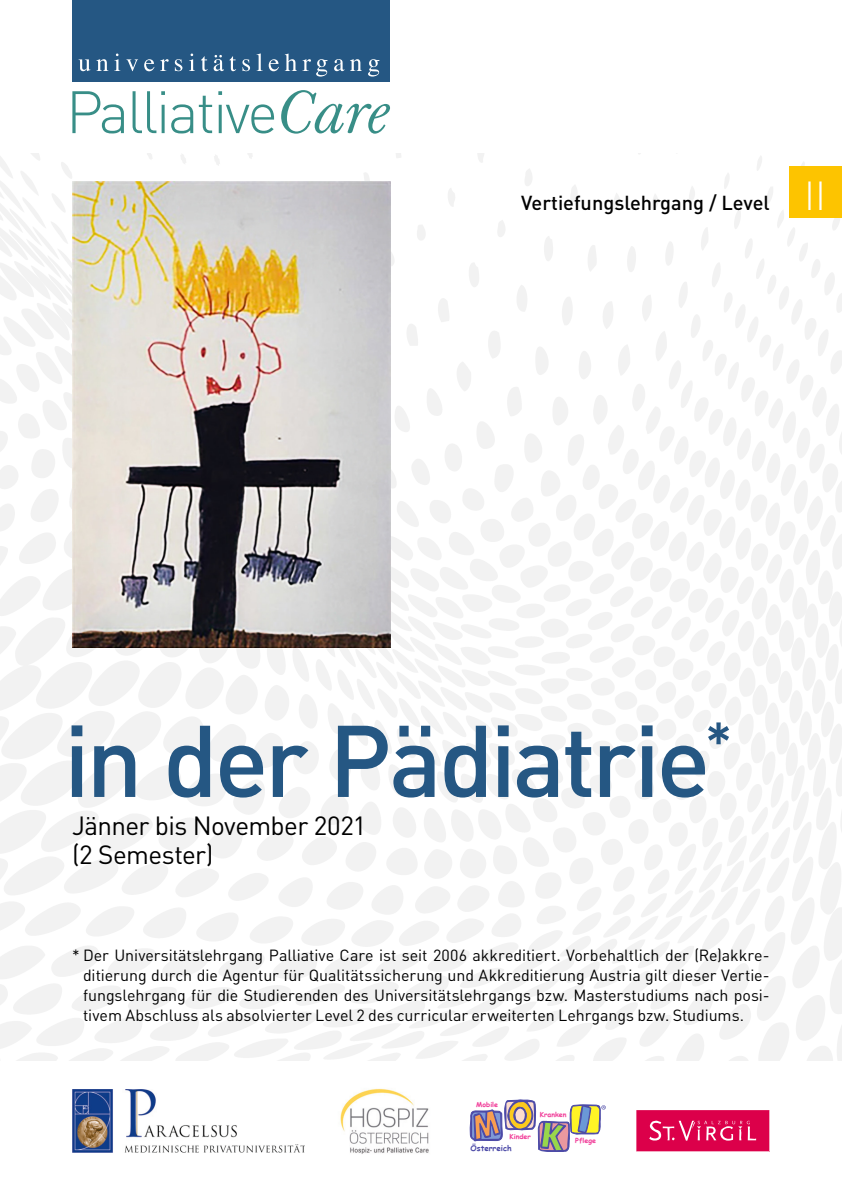
<style>
.page{position:relative;width:842px;height:1191px;background:#fff}
.page>*{position:absolute;margin:0;border:0;box-sizing:border-box;transform-origin:0 0}
.t1{font:500 100px "DIN";letter-spacing:-.04em;color:#255783}
.t2{font:26px/28.8px "DIN";letter-spacing:-.025em;color:#000}
.t3{font:500 20px "DIN";color:#000}
.t4{font:16px/20px "DIN";letter-spacing:-.005em;color:#000;text-align:justify}
.t5{font:700 7.8px "Comic Sans MS";color:#4c4aa7}
.t6{font:700 6.8px "Comic Sans MS";color:#f13f9a}
.s1{font-weight:300;font-size:40px;color:#fff}
</style>
<div class="page">
<img style="left:0;top:153px;width:842px;height:907px">
<img style="left:72px;top:1090px;width:233px;height:62px">
<img style="left:340px;top:1088px;width:89px;height:66px">
<svg style="left:636px;top:1110px;width:134px;height:41px;background:#df175a"></svg>
<div style="left:72px;top:0;width:318px;height:81px;background:#255783"></div>
<svg style="left:72px;top:91px;width:52px;height:42px"></svg>
<svg style="left:133px;top:91px;width:32px;height:42px"></svg>
<hr style="left:162px;top:105px;width:3px;height:28px;background:#388e87">
<svg style="left:171px;top:104px;width:22px;height:29px"></svg>
<svg style="left:199px;top:96px;width:13px;height:37px"></svg>
<svg style="left:218px;top:91px;width:4px;height:4px"></svg>
<hr style="left:219px;top:105px;width:3px;height:28px;background:#388e87">
<svg style="left:226px;top:104px;width:48px;height:29px"></svg>
<svg style="left:78px;top:59px;width:30px;height:12px"></svg>
<svg style="left:114px;top:54px;width:6px;height:17px"></svg>
<svg style="left:126px;top:59px;width:12px;height:12px"></svg>
<svg style="left:144px;top:59px;width:10px;height:12px"></svg>
<svg style="left:160px;top:59px;width:9px;height:12px"></svg>
<svg style="left:175px;top:59px;width:7px;height:12px"></svg>
<svg style="left:189px;top:54px;width:6px;height:17px"></svg>
<svg style="left:201px;top:56px;width:7px;height:15px"></svg>
<svg style="left:214px;top:55px;width:22px;height:16px"></svg>
<svg style="left:242px;top:59px;width:8px;height:12px"></svg>
<svg style="left:257px;top:53px;width:6px;height:18px"></svg>
<svg style="left:269px;top:59px;width:10px;height:12px"></svg>
<svg style="left:285px;top:54px;width:42px;height:23px"></svg>
<svg style="left:334px;top:59px;width:10px;height:12px"></svg>
<svg style="left:350px;top:59px;width:12px;height:12px"></svg>
<svg style="left:368px;top:59px;width:11px;height:18px"></svg>
<svg style="left:281px;top:90px;width:109px;height:44px"></svg>
<svg style="left:470px;top:1099px;width:136px;height:53px"></svg>
<div style="left:789px;top:167px;width:53px;height:51px;background:#fdc400"></div>
<img style="left:72px;top:181px;width:318px;height:467px">
<p class="t3" style="left:521px;top:190px;width:306px">Vertiefungslehrgang / Level <span class="s1">II</span></p>
<h1 class="t1" style="left:64px;top:697px;width:670px">in der Pädiatrie<sup>*</sup></h1>
<h2 class="t2" style="left:72px;top:811px;width:296px">Jänner bis November 2021 (2 Semester)</h2>
<p class="t4" style="left:83px;top:944px;width:688px;text-indent:-11px">* Der Universitätslehrgang Palliative Care ist seit 2006 akkreditiert. Vorbehaltlich der (Re)akkre&shy;ditierung durch die Agentur für Qualitätssicherung und Akkreditierung Austria gilt dieser Vertie&shy;fungslehrgang für die Studierenden des Universitätslehrgangs bzw. Masterstudiums nach posi&shy;tivem Abschluss als absolvierter Level 2 des curricular erweiterten Lehrgangs bzw. Studiums.</p>
<p class="t6" style="left:476px;top:1099px;width:23px">Mobile</p>
<p class="t5" style="left:471px;top:1142px;width:42px">Österreich</p>
<p class="t6" style="left:509px;top:1131px;width:23px">Kinder</p>
<p class="t6" style="left:540px;top:1109px;width:28px">Kranken</p>
<p class="t6" style="left:575px;top:1135px;width:22px">Pflege</p>
</div>
